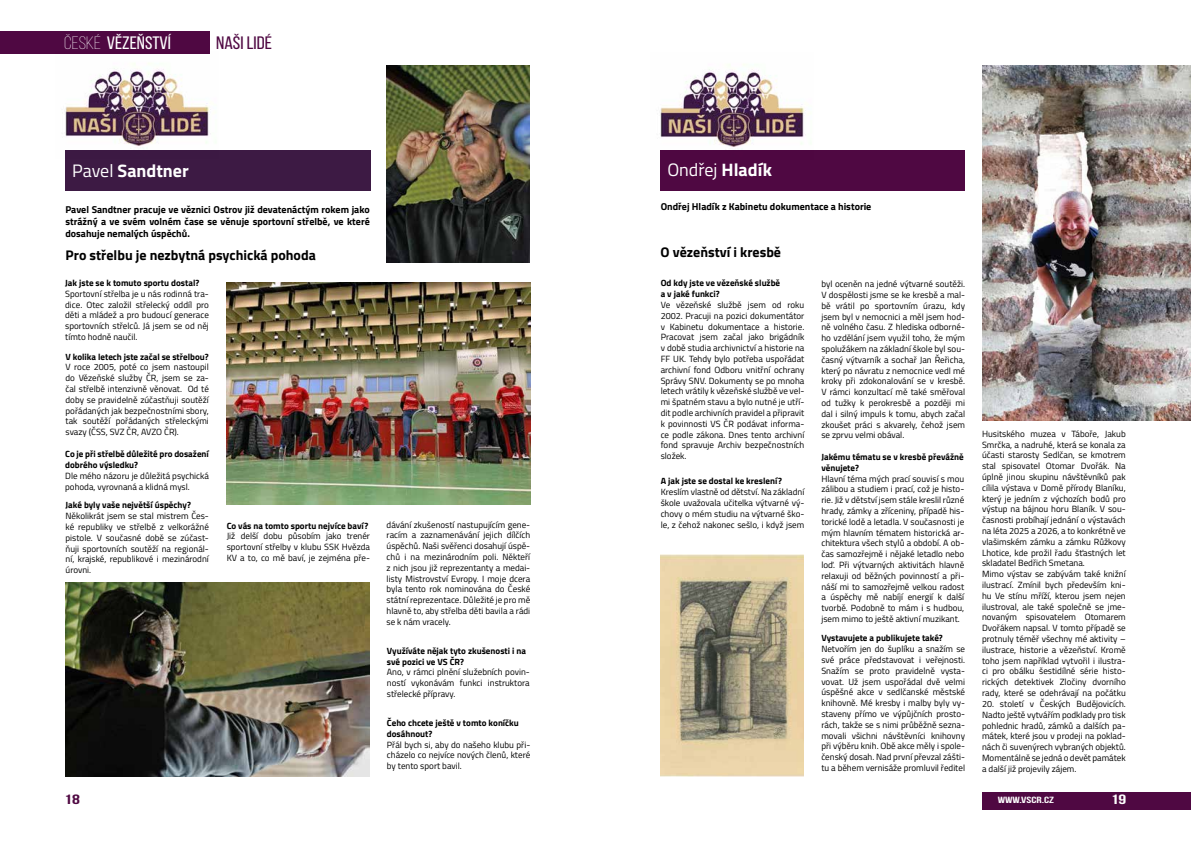
<style>
.page{position:relative;width:1191px;height:842px;background:#fff}
.page>*{position:absolute;margin:0;border:0;box-sizing:border-box;transform-origin:0 0}
.t1{font:18px "Bebas Neue";color:#fff;scale:1.1 1}
.t2{font:700 18px "Titillium Web";color:#fff}
.t3{font:18px "Titillium Web";color:#fff}
.t4{font:18px "Bebas Neue";color:#4f0842;scale:1.12 1}
.t5{font:700 14px "Titillium Web";color:#000}
.t6{font:700 13.5px "Bebas Neue";color:#4f0842;scale:1.47 1}
.t7{font:700 13.5px "Bebas Neue";color:#fff;scale:1.47 1}
.t8{font:700 10px/12px "Titillium Web";color:#000;text-align:justify}
.t9{font:9px/10.8px "Titillium Web";color:#000;text-align:justify}
.t10{font:700 9px/10.8px "Titillium Web";color:#000}
.t11{font:700 9px "Bebas Neue";color:#fff;scale:1.47 1}
.s1{font-weight:300}
.s2{font-weight:400}
.s3{font-weight:700}
</style>
<div class="page">
<div style="left:982px;top:792px;width:209px;height:17px;background:#4f0842"></div>
<div style="left:0;top:32px;width:209px;height:22px;background:#4f0842"></div>
<div style="left:660px;top:151px;width:305px;height:40px;background:#4f0842"></div>
<div style="left:65px;top:151px;width:306px;height:40px;background:#3d1a44"></div>
<img style="left:65px;top:52px;width:153px;height:99px">
<img style="left:660px;top:64px;width:153px;height:87px">
<img style="left:387px;top:65px;width:143px;height:197px">
<img style="left:66px;top:582px;width:303px;height:195px">
<img style="left:227px;top:282px;width:303px;height:223px">
<img style="left:660px;top:555px;width:144px;height:222px">
<img style="left:982px;top:65px;width:209px;height:355px">
<h1 class="t1" style="left:64px;top:33px;width:98px"><span class="s1">ČESKÉ</span> VĚZEŇSTVÍ</h1>
<h1 class="t4" style="left:216px;top:33px;width:51px">naši lidé</h1>
<h1 class="t2" style="left:72px;top:157px;width:118px"><span class="s2">Pavel</span> Sandtner</h1>
<p class="t8" style="left:65px;top:203px;width:306px">Pavel Sandtner pracuje ve věznici Ostrov již devatenáctým rokem jako strážný a ve svém volném čase se věnuje sportovní střelbě, ve které dosahuje nemalých úspěchů.</p>
<h2 class="t5" style="left:66px;top:244px;width:252px">Pro střelbu je nezbytná psychická pohoda</h2>
<p class="t10" style="left:65px;top:277px;width:136px">Jak jste se k tomuto sportu dostal?</p>
<p class="t9" style="left:65px;top:288px;width:145px">Sportovní střelba je u nás rodinná tra&shy;dice. Otec založil střelecký oddíl pro děti a mládež a pro budoucí generace sportovních střelců. Já jsem se od něj tímto hodně naučil.</p>
<p class="t10" style="left:66px;top:351px;width:145px">V kolika letech jste začal se střelbou?</p>
<p class="t9" style="left:66px;top:361px;width:145px">V roce 2005, poté co jsem nastoupil do Vězeňské služby ČR, jsem se za&shy;čal střelbě intenzivně věnovat. Od té doby se pravidelně zúčastňuji soutěží pořádaných jak bezpečnostními sbory, tak soutěží pořádaných střeleckými svazy (ČSS, SVZ ČR, AVZO ČR).</p>
<p class="t10" style="left:65px;top:448px;width:145px">Co je při střelbě důležité pro dosažení dobrého výsledku?</p>
<p class="t9" style="left:65px;top:470px;width:145px">Dle mého názoru je důležitá psychická pohoda, vyrovnaná a klidná mysl.</p>
<p class="t10" style="left:66px;top:499px;width:127px">Jaké byly vaše největší úspěchy?</p>
<p class="t9" style="left:66px;top:510px;width:145px">Několikrát jsem se stal mistrem Čes&shy;ké republiky ve střelbě z velkorážné pistole. V současné době se zúčast&shy;ňuji sportovních soutěží na regionál&shy;ní, krajské, republikové i mezinárodní úrovni.</p>
<p class="t10" style="left:227px;top:519px;width:143px">Co vás na tomto sportu nejvíce baví?</p>
<p class="t9" style="left:227px;top:530px;width:145px">Již delší dobu působím jako trenér sportovní střelby v klubu SSK Hvězda KV a to, co mě baví, je zejména pře-</p>
<p class="t9" style="left:386px;top:518px;width:145px">dávání zkušeností nastupujícím gene&shy;racím a zaznamenávání jejich dílčích úspěchů. Naši svěřenci dosahují úspě&shy;chů i na mezinárodním poli. Někteří z nich jsou již reprezentanty a medai&shy;listy Mistrovství Evropy. I moje dcera byla tento rok nominována do České státní reprezentace. Důležité je pro mě hlavně to, aby střelba děti bavila a rádi se k nám vracely.</p>
<p class="t10" style="left:387px;top:645px;width:141px">Využíváte nějak tyto zkušenosti i na své pozici ve VS ČR?</p>
<p class="t9" style="left:387px;top:666px;width:144px">Ano, v rámci plnění služebních povin&shy;ností vykonávám funkci instruktora střelecké přípravy.</p>
<p class="t10" style="left:387px;top:717px;width:133px">Čeho chcete ještě v tomto koníčku dosáhnout?</p>
<p class="t9" style="left:387px;top:739px;width:145px">Přál bych si, aby do našeho klubu při&shy;cházelo co nejvíce nových členů, které by tento sport bavil.</p>
<h1 class="t3" style="left:667px;top:157px;width:106px">Ondřej <span class="s3">Hladík</span></h1>
<p class="t8" style="left:660px;top:200px;width:212px">Ondřej Hladík z Kabinetu dokumentace a historie</p>
<h2 class="t5" style="left:660px;top:241px;width:122px">O vězeňství i kresbě</h2>
<p class="t10" style="left:660px;top:277px;width:121px">Od kdy jste ve vězeňské službě a v jaké funkci?</p>
<p class="t9" style="left:660px;top:299px;width:145px">Ve vězeňské službě jsem od roku 2002. Pracuji na pozici dokumentátor v Kabinetu dokumentace a historie.<br>Pracovat jsem začal jako brigádník v době studia archivnictví a historie na FF UK. Tehdy bylo potřeba uspořádat archivní fond Odboru vnitřní ochrany Správy SNV. Dokumenty se po mnoha letech vrátily k vězeňské službě ve vel&shy;mi špatném stavu a bylo nutné je utří&shy;dit podle archivních pravidel a připravit k povinnosti VS ČR podávat informa&shy;ce podle zákona. Dnes tento archivní fond spravuje Archiv bezpečnostních složek.</p>
<p class="t10" style="left:660px;top:475px;width:123px">A jak jste se dostal ke kreslení?</p>
<p class="t9" style="left:660px;top:486px;width:145px">Kreslím vlastně od dětství. Na základní škole uvažovala učitelka výtvarné vý&shy;chovy o mém studiu na výtvarné ško&shy;le, z čehož nakonec sešlo, i když jsem</p>
<p class="t9" style="left:821px;top:278px;width:145px">byl oceněn na jedné výtvarné soutěži.<br>V dospělosti jsme se ke kresbě a mal&shy;bě vrátil po sportovním úrazu, kdy jsem byl v nemocnici a měl jsem hod&shy;ně volného času. Z hlediska odborné&shy;ho vzdělání jsem využil toho, že mým spolužákem na základní škole byl sou&shy;časný výtvarník a sochař Jan Řeřicha, který po návratu z nemocnice vedl mé kroky při zdokonalování se v kresbě.<br>V rámci konzultací mě také směřoval od tužky k perokresbě a později mi dal i silný impuls k tomu, abych začal zkoušet práci s akvarely, čehož jsem se zprvu velmi obával.</p>
<p class="t10" style="left:821px;top:451px;width:144px">Jakému tématu se v kresbě převážně věnujete?</p>
<p class="t9" style="left:821px;top:473px;width:144px">Hlavní téma mých prací souvisí s mou zálibou a studiem i prací, což je histo&shy;rie. Již v dětství jsem stále kreslil různé hrady, zámky a zříceniny, případě his&shy;torické lodě a letadla. V současnosti je mým hlavním tématem historická ar&shy;chitektura všech stylů a období. A ob&shy;čas samozřejmě i nějaké letadlo nebo loď. Při výtvarných aktivitách hlavně relaxuji od běžných povinností a při&shy;náší mi to samozřejmě velkou radost a úspěchy mě nabíjí energií k další tvorbě. Podobně to mám i s hudbou, jsem mimo to ještě aktivní muzikant.</p>
<p class="t10" style="left:821px;top:632px;width:123px">Vystavujete a publikujete také?</p>
<p class="t9" style="left:821px;top:643px;width:145px">Netvořím jen do šuplíku a snažím se své práce představovat i veřejnosti.<br>Snažím se proto pravidelně vysta&shy;vovat. Už jsem uspořádal dvě velmi úspěšné akce v sedlčanské městské knihovně. Mé kresby i malby byly vy&shy;staveny přímo ve výpůjčních prosto&shy;rách, takže se s nimi průběžně sezna&shy;movali všichni návštěvníci knihovny při výběru knih. Obě akce měly i spole&shy;čenský dosah. Nad první převzal zášti&shy;tu a během vernisáže promluvil ředitel</p>
<p class="t9" style="left:982px;top:428px;width:145px;text-align:left">Husitského muzea v Táboře, Jakub Smrčka, a nadruhé, která se konala za účasti starosty Sedlčan, se kmotrem stal spisovatel Otomar Dvořák. Na úplně jinou skupinu návštěvníků pak cílila výstava v Domě přírody Blaníku, který je jedním z výchozích bodů pro výstup na bájnou horu Blaník. V sou&shy;časnosti probíhají jednání o výstavách na léta 2025 a 2026, a to konkrétně ve vlašimském zámku a zámku Růžkovy Lhotice, kde prožil řadu šťastných let skladatel Bedřich Smetana.<br>Mimo výstav se zabývám také knižní ilustrací. Zmínil bych především kni&shy;hu Ve stínu mříží, kterou jsem nejen ilustroval, ale také společně se jme&shy;novaným spisovatelem Otomarem Dvořákem napsal. V tomto případě se protnuly téměř všechny mé aktivity – ilustrace, historie a vězeňství. Kromě toho jsem například vytvořil i ilustra&shy;ci pro obálku šestidílné série histo&shy;rických detektivek Zločiny dvorního rady, které se odehrávají na počátku</p>
<p class="t9" style="left:982px;top:698px;width:145px">20. století v Českých Budějovicích.<br>Nadto ještě vytvářím podklady pro tisk pohlednic hradů, zámků a dalších pa&shy;mátek, které jsou v prodeji na poklad&shy;nách či suvenýrech vybraných objektů.<br>Momentálně se jedná o devět památek a další již projevily zájem.</p>
<h3 class="t6" style="left:64px;top:792px;width:12px">18</h3>
<p class="t11" style="left:997px;top:795px;width:40px">WWW.VSCR.CZ</p>
<h3 class="t7" style="left:1110px;top:792px;width:12px">19</h3>
</div>
